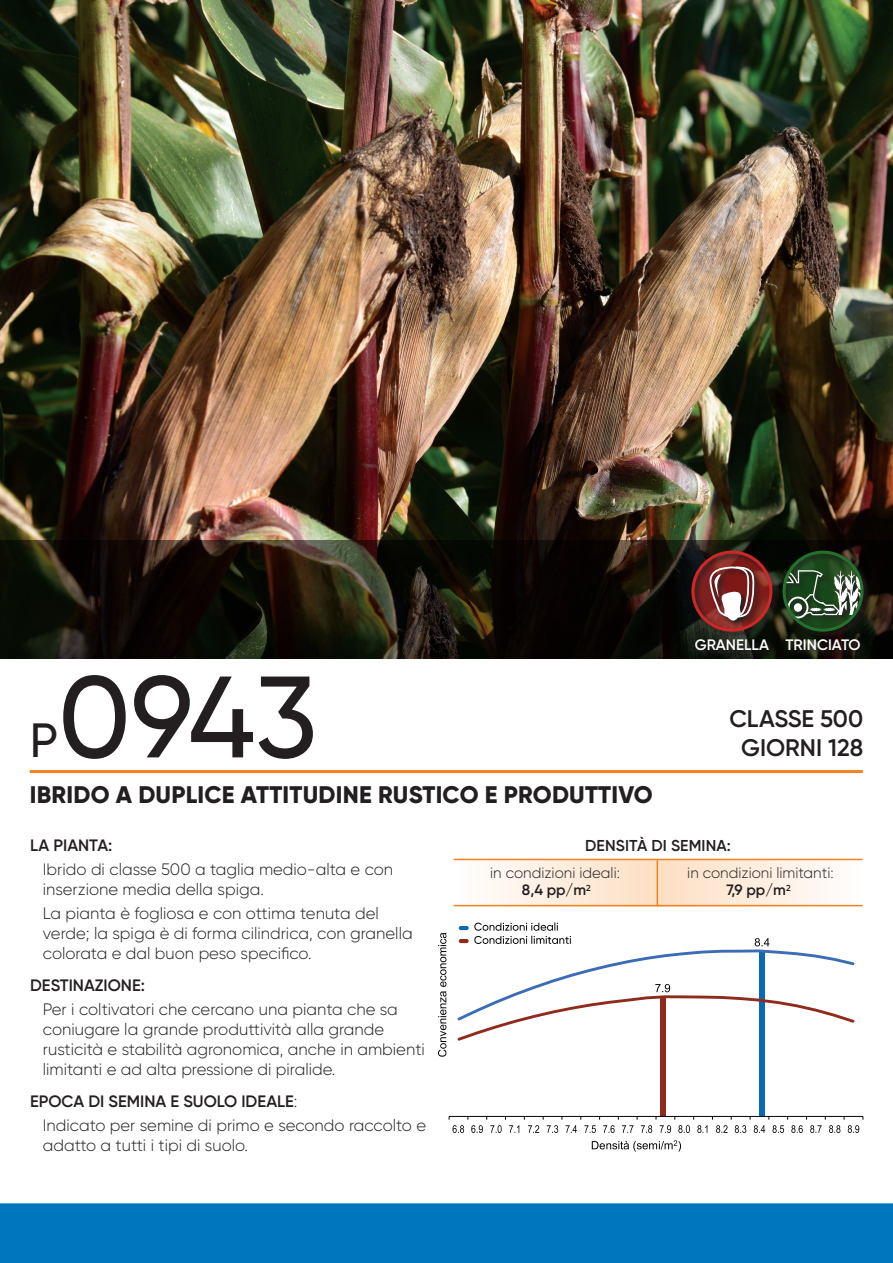
<style>
.page{position:relative;width:893px;height:1263px;background:#fff}
.page>*{position:absolute;margin:0;border:0;box-sizing:border-box;transform-origin:0 0}
.t1{font:500 115.5px "Gilroy";color:#231f20}
.t2{font:500 48px "Gilroy";color:#231f20}
.t3{font:800 24px "Gilroy";letter-spacing:.01em;color:#231f20}
.t4{font:600 24px "Gilroy";color:#231f20}
.t5{font:300 16.5px/19.8px "Gilroy";color:#231f20}
.t6{font:600 16.5px "Gilroy";color:#231f20}
.t7{font:600 15.75px "Gilroy";letter-spacing:.01em;color:#231f20}
.t8{font:600 15.15px "Gilroy";color:#fff}
.t9{font:300 15px "Gilroy";color:#231f20}
.t10{font:600 15px "Gilroy";color:#231f20}
.s1{font-weight:300}
</style>
<div class="page">
<img style="left:0;top:0;width:893px;height:540px">
<div style="left:0;top:1203px;width:893px;height:60px;background:#0076be"></div>
<svg style="left:0;top:540px;width:893px;height:118px;fill:#0b0903"></svg>
<hr style="left:30px;top:770px;width:833px;height:3px;background:#f58220">
<div style="left:454px;top:859px;width:204px;height:47px;background:linear-gradient(to right,#feffff,#fddec1)"></div>
<div style="left:658px;top:859px;width:205px;height:47px;background:linear-gradient(to right,#fddfc3,#fefefe)"></div>
<hr style="left:454px;top:859px;width:408px;height:1px;background:#f58220">
<hr style="left:454px;top:905px;width:408px;height:1px;background:#f58220">
<hr style="left:657px;top:860px;width:1px;height:46px;background:#f58220">
<svg style="left:781px;top:549px;width:90px;height:108px"></svg>
<div style="left:787px;top:597px;width:21px;height:21px;border:2px solid #fff;border-radius:50%"></div>
<svg style="left:784px;top:568px;width:78px;height:49px"></svg>
<div style="left:782px;top:551px;width:82px;height:81px;border:3px solid #23712a;border-radius:50%"></div>
<svg style="left:690px;top:549px;width:90px;height:108px"></svg>
<svg style="left:707px;top:564px;width:49px;height:62px"></svg>
<div style="left:691px;top:551px;width:81px;height:81px;border:3px solid #cd2827;border-radius:50%"></div>
<div style="left:660px;top:996px;width:5px;height:120px;background:#8f2b1c"></div>
<div style="left:759px;top:950px;width:6px;height:166px;background:#086ab5"></div>
<svg style="left:457px;top:922px;width:398px;height:121px"></svg>
<svg style="left:449px;top:1116px;width:415px;height:17px"></svg>
<svg style="left:438px;top:933px;width:8px;height:124px"></svg>
<svg style="left:592px;top:1140px;width:89px;height:12px"></svg>
<p class="t1" style="left:58px;top:646px;width:261px">0943</p>
<p class="t2" style="left:30px;top:711px;width:30px">P</p>
<p class="t3" style="left:30px;top:779px;width:624px">IBRIDO A DUPLICE ATTITUDINE RUSTICO E PRODUTTIVO</p>
<p class="t8" style="left:695px;top:635px;width:76px">GRANELLA</p>
<p class="t8" style="left:785px;top:635px;width:77px">TRINCIATO</p>
<p class="t4" style="left:729px;top:703px;width:135px">CLASSE 500</p>
<p class="t4" style="left:741px;top:732px;width:124px">GIORNI 128</p>
<p class="t6" style="left:30px;top:835px;width:84px">LA PIANTA:</p>
<p class="t5" style="left:43px;top:859px;width:352px">Ibrido di classe 500 a taglia medio-alta e con inserzione media della spiga.</p>
<p class="t5" style="left:43px;top:903px;width:371px">La pianta è fogliosa e con ottima tenuta del verde; la spiga è di forma cilindrica, con granella colorata e dal buon peso specifico.</p>
<p class="t6" style="left:30px;top:975px;width:116px">DESTINAZIONE:</p>
<p class="t5" style="left:43px;top:999px;width:383px">Per i coltivatori che cercano una pianta che sa coniugare la grande produttività alla grande rusticità e stabilità agronomica, anche in ambienti limitanti e ad alta pressione di piralide.</p>
<p class="t6" style="left:30px;top:1091px;width:269px">EPOCA DI SEMINA E SUOLO IDEALE<span class="s1">:</span></p>
<p class="t5" style="left:43px;top:1115px;width:385px">Indicato per semine di primo e secondo raccolto e adatto a tutti i tipi di suolo.</p>
<p class="t7" style="left:585px;top:835px;width:147px">DENSITÀ DI SEMINA:</p>
<p class="t9" style="left:490px;top:863px;width:131px">in condizioni ideali:</p>
<p class="t9" style="left:687px;top:863px;width:148px">in condizioni limitanti:</p>
<p class="t10" style="left:522px;top:881px;width:70px">8,4 pp/m<sup>2</sup></p>
<p class="t10" style="left:726px;top:881px;width:66px">7,9 pp/m<sup>2</sup></p>
</div>
